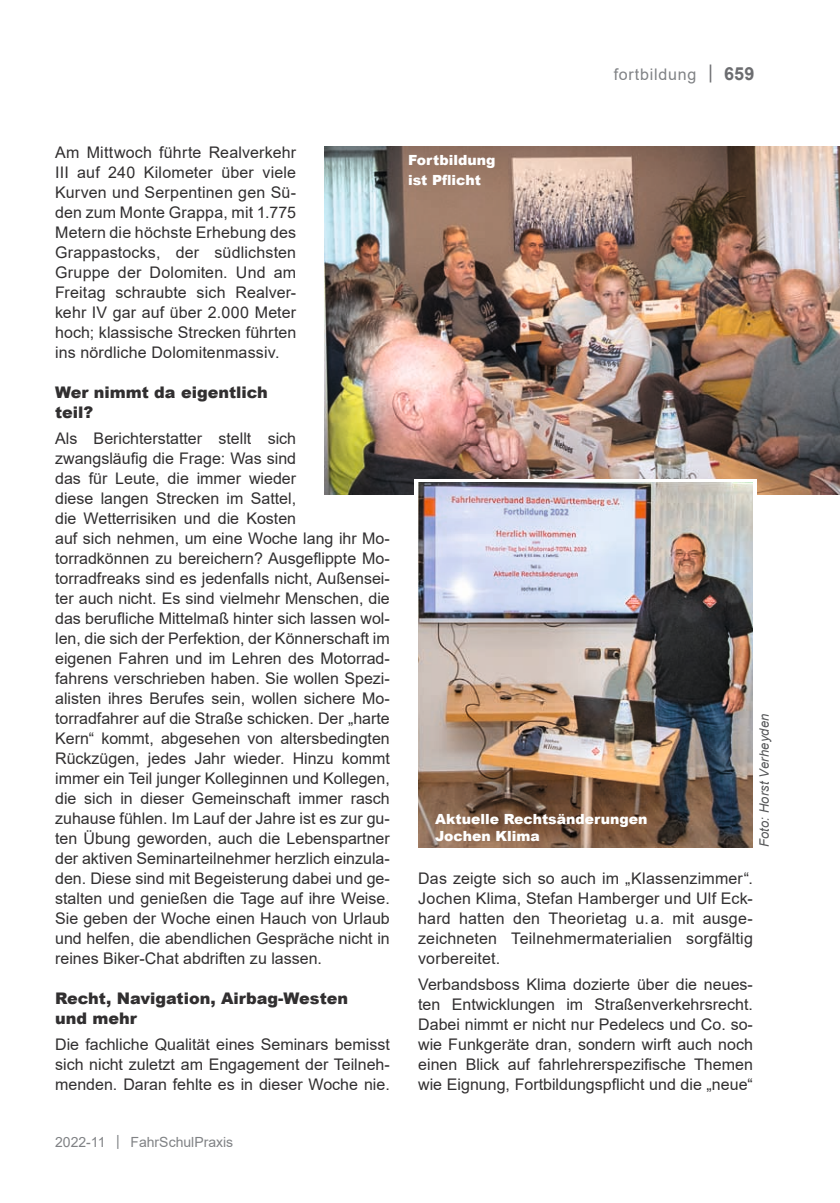
<style>
.page{position:relative;width:840px;height:1203px;background:#fff}
.page>*{position:absolute;margin:0;border:0;box-sizing:border-box;transform-origin:0 0}
.t1{font:16px/20px "Arial";color:#312f30;text-align:justify}
.t2{font:900 16px/20px "Arial";color:#312f30}
.t3{font:16px "Arial";letter-spacing:.05em;color:#808285}
.t4{font:900 14px/20px "Arial";color:#fff}
.t5{font:14px "Arial";color:#808285}
.t6{font:italic 13px "Arial";letter-spacing:.015em;color:#57585a}
.s1{font-family:"MS Gothic";font-size:18px;color:#6c6d70}
.s2{font-weight:700;font-size:18px;color:#6c6d70}
.s3{font-family:"MS Gothic"}
</style>
<div class="page">
<img style="left:324px;top:147px;width:515px;height:348px">
<div style="left:415px;top:479px;width:341px;height:28px;background:#fff"></div>
<img style="left:418px;top:482px;width:334px;height:365px">
<p class="t3" style="left:613px;top:63px;width:142px">fortbildung <span class="s1">|</span> <span class="s2">659</span></p>
<p class="t1" style="left:55px;top:143px;width:242px">Am Mittwoch führte Realverkehr III auf 240 Kilometer über viele Kurven und Serpentinen gen Sü&shy;den zum Monte Grappa, mit 1.775<br>Metern die höchste Erhebung des Grappastocks, der südlichsten Gruppe der Dolomiten. Und am Freitag schraubte sich Realver&shy;kehr IV gar auf über 2.000 Meter hoch; klassische Strecken führten ins nördliche Dolomitenmassiv.</p>
<p class="t2" style="left:55px;top:382px;width:214px">Wer nimmt da eigentlich teil?</p>
<p class="t1" style="left:55px;top:428px;width:336px;text-align:left">Als Berichterstatter stellt sich zwangsläufig die Frage: Was sind<br>das für Leute, die immer wieder<br>diese langen Strecken im Sattel,<br>die Wetterrisiken und die Kosten<br>auf sich nehmen, um eine Woche lang ihr Mo&shy;torradkönnen zu bereichern? Ausgeflippte Mo&shy;torradfreaks sind es jedenfalls nicht, Außensei&shy;ter auch nicht. Es sind vielmehr Menschen, die das berufliche Mittelmaß hinter sich lassen wol&shy;len, die sich der Perfektion, der Könnerschaft im eigenen Fahren und im Lehren des Motorrad&shy;fahrens verschrieben haben. Sie wollen Spezi&shy;alisten ihres Berufes sein, wollen sichere Mo&shy;torradfahrer auf die Straße schicken. Der „harte Kern“ kommt, abgesehen von altersbedingten Rückzügen, jedes Jahr wieder. Hinzu kommt immer ein Teil junger Kolleginnen und Kollegen, die sich in dieser Gemeinschaft immer rasch zuhause fühlen. Im Lauf der Jahre ist es zur gu&shy;ten Übung geworden, auch die Lebenspartner der aktiven Seminarteilnehmer herzlich einzula&shy;den. Diese sind mit Begeisterung dabei und ge&shy;stalten und genießen die Tage auf ihre Weise.<br>Sie geben der Woche einen Hauch von Urlaub und helfen, die abendlichen Gespräche nicht in reines Biker-Chat abdriften zu lassen.</p>
<p class="t2" style="left:55px;top:988px;width:294px">Recht, Navigation, Airbag-Westen und mehr</p>
<p class="t1" style="left:55px;top:1034px;width:336px">Die fachliche Qualität eines Seminars bemisst sich nicht zuletzt am Engagement der Teilneh&shy;menden. Daran fehlte es in dieser Woche nie.</p>
<p class="t5" style="left:55px;top:1133px;width:180px">2022-11 <span class="s3">|</span> FahrSchulPraxis</p>
<p class="t4" style="left:408px;top:150px;width:89px">Fortbildung ist Pflicht</p>
<p class="t4" style="left:435px;top:810px;width:214px;line-height:17px">Aktuelle Rechtsänderungen<br>Jochen Klima</p>
<p class="t6" style="left:755px;top:847px;width:135px;rotate:-90deg">Foto: Horst Verheyden</p>
<p class="t1" style="left:418px;top:868px;width:336px">Das zeigte sich so auch im „Klassenzimmer“.<br>Jochen Klima, Stefan Hamberger und Ulf Eck&shy;hard hatten den Theorietag u.a. mit ausge&shy;zeichneten Teilnehmermaterialien sorgfältig vorbereitet.</p>
<p class="t1" style="left:418px;top:974px;width:336px">Verbandsboss Klima dozierte über die neues&shy;ten Entwicklungen im Straßenverkehrsrecht.<br>Dabei nimmt er nicht nur Pedelecs und Co. so&shy;wie Funkgeräte dran, sondern wirft auch noch einen Blick auf fahrlehrerspezifische Themen wie Eignung, Fortbildungspflicht und die „neue“</p>
</div>
